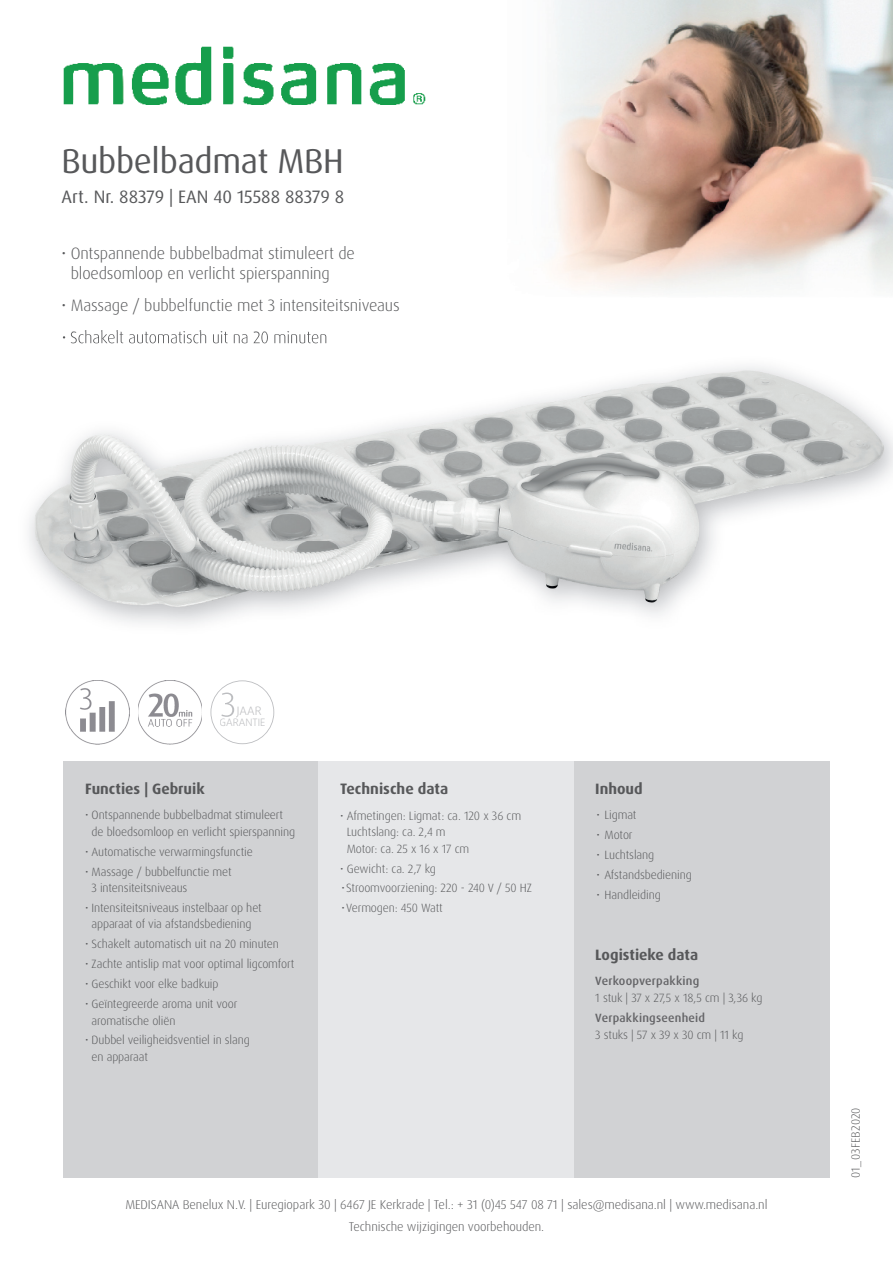
<style>
.page{position:relative;width:893px;height:1263px;background:#fff}
.page>*{position:absolute;margin:0;border:0;box-sizing:border-box;transform-origin:0 0}
.t1{font:34.5px "Dax Pro";letter-spacing:-.01em;color:#57585a}
.t2{font:18px "Dax Pro";color:#57585a}
.t3{font:300 16.5px/19.5px "Dax Pro";letter-spacing:-.01em;color:#57585a}
.t4{font:700 15.15px "Dax Pro";color:#57585a}
.t5{font:700 15px "Dax Pro";color:#57585a}
.t6{font:300 12.75px/21.8px "Dax Pro";letter-spacing:-.005em;color:#57585a;text-align:center}
.t7{font:300 12.15px "Dax Pro";letter-spacing:-.01em;color:#57585a}
.t8{font:300 12px/16.5px "Dax Pro";letter-spacing:-.01em;color:#57585a}
.t9{font:500 12px "Dax Pro";letter-spacing:.015em;color:#636366}
.t10{font:300 11.55px "Daxline OT";color:#bcbdc0}
.t11{font:300 10.2px "Daxline OT";color:#bcbdc0}
.s1{font-size:12px}
</style>
<div class="page">
<div style="left:64px;top:761px;width:255px;height:417px;background:#d1d2d4"></div>
<div style="left:574px;top:761px;width:255px;height:417px;background:#d1d2d4"></div>
<div style="left:319px;top:761px;width:255px;height:417px;background:#e6e7e9"></div>
<img style="left:64px;top:47px;width:361px;height:58px">
<img style="left:554px;top:0;width:339px;height:291px">
<img style="left:138px;top:680px;width:64px;height:64px">
<img style="left:66px;top:680px;width:64px;height:64px">
<img style="left:29px;top:521px;width:1px;height:25px">
<img style="left:30px;top:334px;width:863px;height:290px">
<svg style="left:63px;top:336px;width:7px;height:8px"></svg>
<img style="left:71px;top:332px;width:255px;height:11px">
<svg style="left:210px;top:680px;width:64px;height:64px"></svg>
<h1 class="t1" style="left:61px;top:139px;width:284px">Bubbelbadmat MBH</h1>
<h2 class="t2" style="left:61px;top:185px;width:284px">Art. Nr. 88379 | EAN 40 15588 88379 8</h2>
<h3 class="t3" style="left:71px;top:244px;width:286px;text-indent:-9px">• Ontspannende bubbelbadmat stimuleert de bloedsomloop en verlicht spierspanning</h3>
<h3 class="t3" style="left:62px;top:295px;width:339px">• Massage / bubbelfunctie met 3 intensiteitsniveaus</h3>
<p class="t10" style="left:237px;top:703px;width:26px">JAAR</p>
<p class="t11" style="left:219px;top:716px;width:47px">GARANTIE</p>
<p class="t5" style="left:85px;top:779px;width:121px">Functies | Gebruik</p>
<p class="t8" style="left:92px;top:807px;width:205px;text-indent:-6px">• Ontspannende bubbelbadmat stimuleert de bloedsomloop en verlicht spierspanning</p>
<p class="t8" style="left:85px;top:843px;width:169px">• Automatische verwarmingsfunctie</p>
<p class="t8" style="left:92px;top:863px;width:142px;text-indent:-6px">• Massage / bubbelfunctie met<br>3 intensiteitsniveaus</p>
<p class="t8" style="left:85px;top:899px;width:178px;text-align:center">• Intensiteitsniveaus instelbaar op het apparaat of via afstandsbediening</p>
<p class="t8" style="left:85px;top:936px;width:195px">• Schakelt automatisch uit na 20 minuten</p>
<p class="t8" style="left:85px;top:956px;width:211px">• Zachte antislip mat voor optimal ligcomfort</p>
<p class="t8" style="left:85px;top:976px;width:135px">• Geschikt voor elke badkuip</p>
<p class="t8" style="left:92px;top:996px;width:147px;text-indent:-6px">• Geïntegreerde aroma unit voor aromatische oliën</p>
<p class="t8" style="left:92px;top:1032px;width:160px;text-indent:-6px">• Dubbel veiligheidsventiel in slang en apparaat</p>
<p class="t4" style="left:340px;top:779px;width:110px">Technische data</p>
<p class="t7" style="left:340px;top:807px;width:183px"><span class="s1">•</span> Afmetingen: Ligmat: ca. 120 x 36 cm</p>
<p class="t8" style="left:347px;top:824px;width:124px">Luchtslang: ca. 2,4 m<br>Motor: ca. 25 x 16 x 17 cm</p>
<p class="t8" style="left:340px;top:858px;width:193px;line-height:20px">• Gewicht: ca. 2,7 kg ∙Stroomvoorziening: 220 - 240 V / 50 HZ ∙Vermogen: 450 Watt</p>
<p class="t5" style="left:595px;top:779px;width:49px">Inhoud</p>
<p class="t8" style="left:595px;top:805px;width:98px;line-height:20px">∙ Ligmat<br>∙ Motor<br>∙ Luchtslang<br>∙ Afstandsbediening ∙ Handleiding</p>
<p class="t5" style="left:595px;top:945px;width:104px">Logistieke data</p>
<p class="t9" style="left:595px;top:973px;width:106px">Verkoopverpakking</p>
<p class="t8" style="left:595px;top:989px;width:169px">1 stuk | 37 x 27,5 x 18,5 cm | 3,36 kg</p>
<p class="t9" style="left:595px;top:1010px;width:111px">Verpakkingseenheid</p>
<p class="t8" style="left:595px;top:1026px;width:150px">3 stuks | 57 x 39 x 30 cm | 11 kg</p>
<p class="t6" style="left:125px;top:1194px;width:644px">MEDISANA Benelux N.V. | Euregiopark 30 | 6467 JE Kerkrade | Tel.: + 31 (0)45 547 08 71 | sales@medisana.nl | www.medisana.nl<br>Technische wijzigingen voorbehouden.</p>
<p class="t8" style="left:847px;top:1178px;width:72px;rotate:-90deg">01_03FEB2020</p>
</div>
